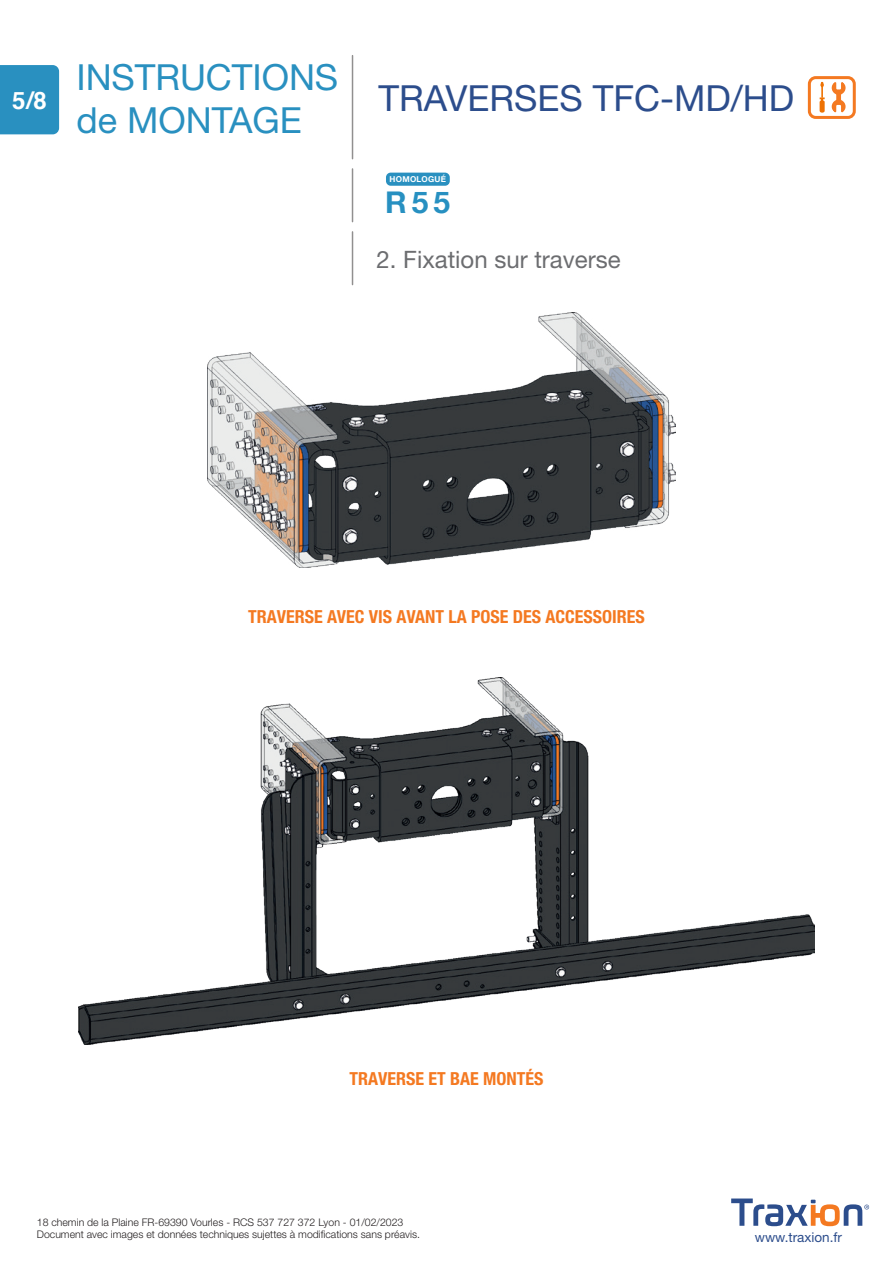
<style>
.page{position:relative;width:893px;height:1263px;background:#fff}
.page>*{position:absolute;margin:0;border:0;box-sizing:border-box;transform-origin:0 0}
.t1{font:36px "Helvetica Neue";color:#2990c0}
.t2{font:36px "Helvetica Neue";color:#2c4d8c}
.t3{font:700 29.85px "Helvetica Neue";color:#2790c1}
.t4{font:24px "Helvetica Neue";color:#6c6d70}
.t5{font:700 24px "Helvetica";color:#fff}
.t6{font:700 condensed 18px "Helvetica Neue";color:#f47921}
.t7{font:13.5px "Helvetica Neue";color:#2c4d8c}
.t8{font:300 10.5px/12.6px "Helvetica Neue";color:#231f20}
.t9{font:700 8.1px "Helvetica Neue";letter-spacing:.03em;color:#fff}
</style>
<div class="page">
<svg style="left:731px;top:1198px;width:138px;height:28px"></svg>
<div style="left:0;top:65px;width:59px;height:69px;background:#2990c0"></div>
<hr style="left:352px;top:56px;width:1px;height:103px;background:#231f20">
<div style="left:386px;top:173px;width:64px;height:13px;background:#2990c0;border-radius:5px"></div>
<hr style="left:352px;top:169px;width:1px;height:53px;background:#231f20">
<hr style="left:352px;top:232px;width:1px;height:53px;background:#231f20">
<img style="left:207px;top:313px;width:468px;height:254px">
<img style="left:78px;top:677px;width:737px;height:367px">
<svg style="left:832px;top:82px;width:13px;height:31px"></svg>
<svg style="left:820px;top:82px;width:5px;height:31px"></svg>
<div style="left:808px;top:76px;width:48px;height:43px;border:3px solid #f47921;border-radius:6px"></div>
<p class="t5" style="left:12px;top:81px;width:36px">5/8</p>
<p class="t1" style="left:76px;top:56px;width:263px">INSTRUCTIONS</p>
<p class="t1" style="left:76px;top:99px;width:227px">de MONTAGE</p>
<p class="t2" style="left:378px;top:76px;width:417px">TRAVERSES TFC-MD/HD</p>
<p class="t9" style="left:390px;top:175px;width:58px">HOMOLOGUÉ</p>
<p class="t3" style="left:385px;top:184px;width:67px">R55</p>
<p class="t4" style="left:377px;top:245px;width:246px">2. Fixation sur traverse</p>
<p class="t6" style="left:248px;top:606px;width:398px">TRAVERSE AVEC VIS AVANT LA POSE DES ACCESSOIRES</p>
<p class="t6" style="left:350px;top:1068px;width:195px">TRAVERSE ET BAE MONTÉS</p>
<p class="t8" style="left:37px;top:1215px;width:385px">18 chemin de la Plaine FR-69390 Vourles - RCS 537 727 372 Lyon - 01/02/2023<br>Document avec images et données techniques sujettes à modifications sans préavis.</p>
<p class="t7" style="left:755px;top:1229px;width:89px">www.traxion.fr</p>
</div>
